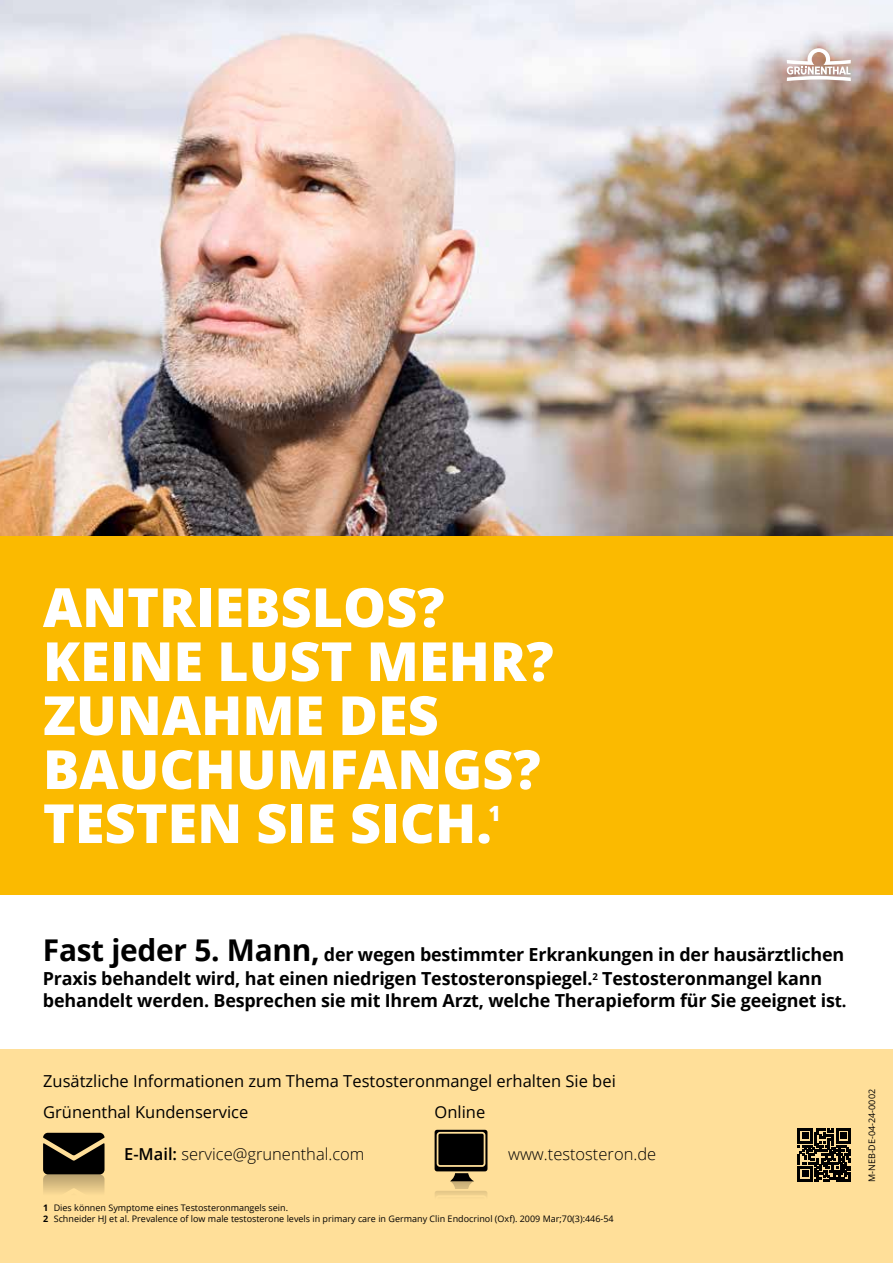
<style>
.page{position:relative;width:893px;height:1263px;background:#fff}
.page>*{position:absolute;margin:0;border:0;box-sizing:border-box;transform-origin:0 0}
.t1{font:800 54px/54px "Open Sans";color:#fff}
.t2{font:800 21px "Open Sans";color:#fff}
.t3{font:700 18px/23.7px "Open Sans";letter-spacing:-.01em;color:#000}
.t4{font:16.5px "Open Sans";color:#000}
.t5{font:300 16.5px "Open Sans";color:#000}
.t6{font:9px/10.8px "Open Sans";color:#000}
.s1{font-size:30px}
.s2{font-size:16.5px}
.s3{font-weight:600}
.s4{font-weight:700}
</style>
<div class="page">
<div style="left:0;top:1050px;width:893px;height:213px;background:#ffdf99"></div>
<img style="left:0;top:0;width:893px;height:536px">
<div style="left:0;top:536px;width:893px;height:359px;background:#fbba00"></div>
<div style="left:435px;top:1130px;width:52px;height:41px;background:#000;border-radius:3px"></div>
<div style="left:437px;top:1132px;width:48px;height:35px;border:2px solid #ffdf99;border-radius:3px"></div>
<svg style="left:435px;top:1191px;width:52px;height:41px"></svg>
<div style="left:436px;top:1195px;width:50px;height:35px;border:2px solid #ffdf99;border-radius:3px"></div>
<svg style="left:450px;top:1173px;width:24px;height:16px"></svg>
<svg style="left:798px;top:1128px;width:53px;height:53px"></svg>
<svg style="left:43px;top:1133px;width:62px;height:60px"></svg>
<svg style="left:787px;top:48px;width:64px;height:33px"></svg>
<h1 class="t1" style="left:43px;top:577px;width:512px">ANTRIEBSLOS?<br>KEINE LUST MEHR?<br>ZUNAHME DES<br>BAUCHUMFANGS?<br>TESTEN SIE SICH.</h1>
<p class="t2" style="left:489px;top:797px;width:14px">1</p>
<p class="t3" style="left:43px;top:942px;width:803px"><span class="s1">Fast jeder 5. Mann,</span> der wegen bestimmter Erkrankungen in der hausärztlichen<br>Praxis behandelt wird, hat einen niedrigen Testosteronspiegel.<sup>2</sup> Testosteronmangel kann</p>
<p class="t3" style="left:43px;top:988px;width:805px">behandelt werden. Besprechen sie mit Ihrem Arzt, welche Therapieform für Sie geeignet is<span class="s2">t.</span></p>
<p class="t4" style="left:43px;top:1069px;width:574px">Zusätzliche Informationen zum Thema Testosteronmangel erhalten Sie bei</p>
<p class="t4" style="left:43px;top:1101px;width:207px">Grünenthal Kundenservice</p>
<p class="t5" style="left:124px;top:1143px;width:242px"><span class="s3">E-Mail:</span> service@grunenthal.com</p>
<p class="t4" style="left:435px;top:1101px;width:52px">Online</p>
<p class="t5" style="left:508px;top:1143px;width:150px">www.testosteron.de</p>
<p class="t6" style="left:43px;top:1202px;width:572px"><span class="s4">1</span> Dies können Symptome eines Testosteronmangels sein.<br><span class="s4">2</span> Schneider HJ et al. Prevalence of low male testosterone levels in primary care in Germany Clin Endocrinol (Oxf). 2009 Mar;70(3):446-54</p>
<p class="t6" style="left:866px;top:1182px;width:94px;rotate:-90deg">M-NEB-DE-04-24-0002</p>
</div>
